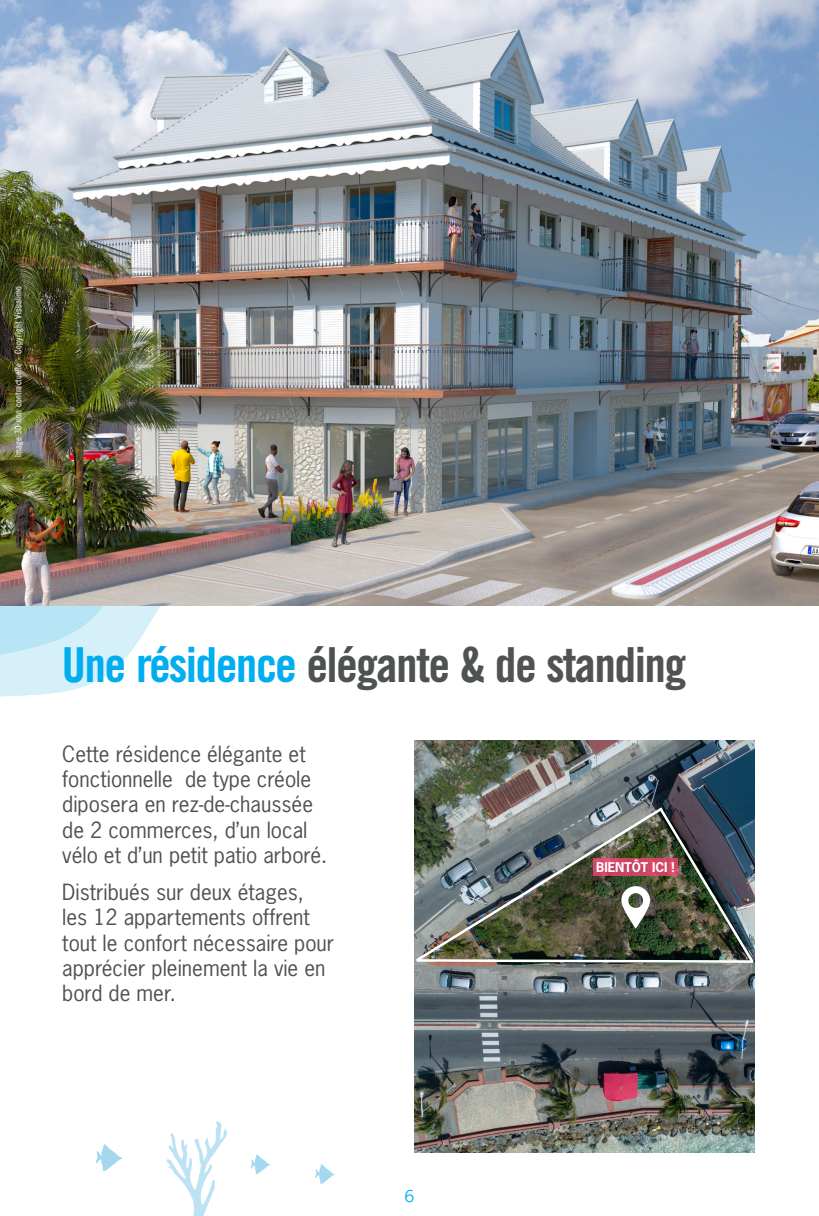
<style>
.page{position:relative;width:819px;height:1216px;background:#fff}
.page>*{position:absolute;margin:0;border:0;box-sizing:border-box;transform-origin:0 0}
.t1{font:45.5px "News Gothic SBOP Bold Con";letter-spacing:-.02em;color:#00aeef}
.t2{font:21px/25.2px "News Gothic Std";color:#4f5252}
.t3{font:15.75px "News Gothic SBOP";color:#00aeef}
.t4{font:700 12.6px "News Gothic Std";color:#fff}
.t5{font:8.75px "News Gothic SBOP Con";letter-spacing:.035em;color:#fff}
.s1{color:#4f5252}
.s2{color:#505352}
</style>
<div class="page">
<svg style="left:0;top:605px;width:389px;height:92px"></svg>
<img style="left:415px;top:740px;width:339px;height:412px">
<img style="left:414px;top:804px;width:341px;height:160px">
<img style="left:0;top:0;width:819px;height:605px">
<svg style="left:95px;top:1144px;width:28px;height:27px"></svg>
<svg style="left:250px;top:1154px;width:20px;height:20px"></svg>
<svg style="left:315px;top:1164px;width:20px;height:20px"></svg>
<svg style="left:166px;top:1121px;width:61px;height:94px"></svg>
<p class="t5" style="left:13px;top:457px;width:172px;rotate:-90deg">Image 3D non contractuelle - Copyright Visualimo</p>
<p class="t1" style="left:62px;top:637px;width:625px">Une résidence <span class="s1">élégante &amp;</span> <span class="s2">de standing</span></p>
<p class="t2" style="left:62px;top:741px;width:266px">Cette résidence élégante et fonctionnelle de type créole diposera en rez-de-chaussée de 2 commerces, d’un local vélo et d’un petit patio arboré.</p>
<p class="t2" style="left:62px;top:878px;width:273px">Distribués sur deux étages, les 12 appartements offrent tout le confort nécessaire pour apprécier pleinement la vie en bord de mer.</p>
<p class="t3" style="left:404px;top:1186px;width:11px">6</p>
<p class="t4" style="left:596px;top:858px;width:80px">BIENTÔT ICI !</p>
</div>
